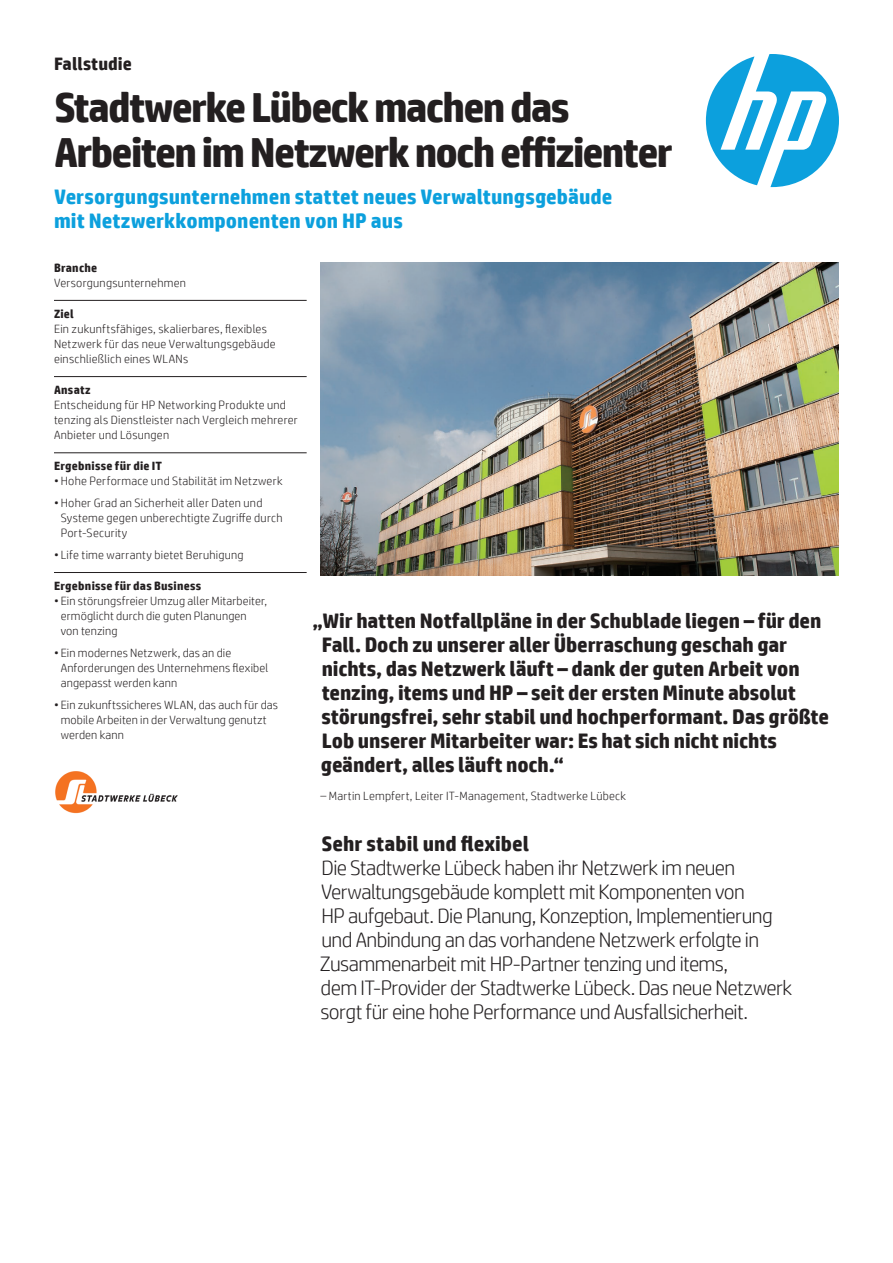
<style>
.page{position:relative;width:893px;height:1263px;background:#fff}
.page>*{position:absolute;margin:0;border:0;box-sizing:border-box;transform-origin:0 0}
.Headline_28_30{font:700 42px/45px "HP Simplified";letter-spacing:-.04em;color:#231f20}
.Intro_14_16{font:300 21px/24px "HP Simplified";letter-spacing:-.03em;color:#231f20}
.Cover_quote_14_16{font:700 21px/24px "HP Simplified";letter-spacing:-.01em;color:#231f20}
.Subhead_14_16_bold_b{font:700 21px/24px "HP Simplified";letter-spacing:.005em;color:#0ca0dd}
.Subhead_14_16_bold_b-2{font:700 21px "HP Simplified";letter-spacing:.005em;color:#231f20}
.Docment_type_12_14{font:700 18px "HP Simplified";letter-spacing:.005em;color:#231f20}
.Sidebar_body_w__rule{font:300 12px/15px "HP Simplified";letter-spacing:.02em;color:#231f20}
.Sidebar_header{font:700 12px "HP Simplified";letter-spacing:.02em;color:#231f20}
.Cover_quote_attribut{font:300 12px "HP Simplified";letter-spacing:.02em;color:#231f20}
</style>
<div class="page">
<svg style="left:706px;top:54px;width:133px;height:133px"></svg>
<img style="left:320px;top:262px;width:519px;height:314px">
<img style="left:55px;top:771px;width:123px;height:43px">
<hr style="left:54px;top:300px;width:253px;height:1px;background:#231f20">
<hr style="left:54px;top:376px;width:253px;height:1px;background:#231f20">
<hr style="left:54px;top:452px;width:253px;height:1px;background:#231f20">
<hr style="left:54px;top:572px;width:253px;height:1px;background:#231f20">
<p class="Docment_type_12_14" style="left:54px;top:53px;width:79px">Fallstudie</p>
<p class="Headline_28_30" style="left:54px;top:84px;width:620px">Stadtwerke Lübeck machen das<br>Arbeiten im Netzwerk noch effizienter</p>
<p class="Subhead_14_16_bold_b" style="left:54px;top:185px;width:560px">Versorgungsunternehmen stattet neues Verwaltungsgebäude mit Netzwerkkomponenten von HP aus</p>
<p class="Sidebar_header" style="left:54px;top:260px;width:45px">Branche</p>
<p class="Sidebar_body_w__rule" style="left:54px;top:275px;width:133px">Versorgungsunternehmen</p>
<p class="Sidebar_header" style="left:54px;top:307px;width:21px">Ziel</p>
<p class="Sidebar_body_w__rule" style="left:54px;top:321px;width:223px">Ein zukunftsfähiges, skalierbares, flexibles<br>Netzwerk für das neue Verwaltungsgebäude einschließlich eines WLANs</p>
<p class="Sidebar_header" style="left:54px;top:383px;width:38px">Ansatz</p>
<p class="Sidebar_body_w__rule" style="left:54px;top:397px;width:245px">Entscheidung für HP Networking Produkte und tenzing als Dienstleister nach Vergleich mehrerer<br>Anbieter und Lösungen</p>
<p class="Sidebar_header" style="left:54px;top:459px;width:110px">Ergebnisse für die IT</p>
<p class="Sidebar_body_w__rule" style="left:54px;top:473px;width:230px">• Hohe Performace und Stabilität im Netzwerk</p>
<p class="Sidebar_body_w__rule" style="left:61px;top:495px;width:223px;text-indent:-7px">• Hoher Grad an Sicherheit aller Daten und<br>Systeme gegen unberechtigte Zugriffe durch<br>Port-Security</p>
<p class="Sidebar_body_w__rule" style="left:54px;top:547px;width:191px">• Life time warranty bietet Beruhigung</p>
<p class="Sidebar_header" style="left:54px;top:579px;width:149px">Ergebnisse für das Business</p>
<p class="Sidebar_body_w__rule" style="left:61px;top:593px;width:208px;text-indent:-7px">• Ein störungsfreier Umzug aller Mitarbeiter, ermöglicht durch die guten Planungen von tenzing</p>
<p class="Sidebar_body_w__rule" style="left:61px;top:645px;width:209px;text-indent:-7px">• Ein modernes Netzwerk, das an die<br>Anforderungen des Unternehmens flexibel angepasst werden kann</p>
<p class="Sidebar_body_w__rule" style="left:61px;top:697px;width:219px;text-indent:-7px">• Ein zukunftssicheres WLAN, das auch für das mobile Arbeiten in der Verwaltung genutzt werden kann</p>
<p class="Cover_quote_14_16" style="left:321px;top:608px;width:510px;text-indent:-8px">„Wir hatten Notfallpläne in der Schublade liegen – für den Fall. Doch zu unserer aller Überraschung geschah gar nichts, das Netzwerk läuft – dank der guten Arbeit von tenzing, items und HP – seit der ersten Minute absolut störungsfrei, sehr stabil und hochperformant. Das größte Lob unserer Mitarbeiter war: Es hat sich nicht nichts geändert, alles läuft noch.“</p>
<p class="Cover_quote_attribut" style="left:320px;top:789px;width:307px">– Martin Lempfert, Leiter IT-Management, Stadtwerke Lübeck</p>
<p class="Subhead_14_16_bold_b-2" style="left:321px;top:831px;width:209px">Sehr stabil und flexibel</p>
<p class="Intro_14_16" style="left:320px;top:855px;width:474px">Die Stadtwerke Lübeck haben ihr Netzwerk im neuen Verwaltungsgebäude komplett mit Komponenten von<br>HP aufgebaut. Die Planung, Konzeption, Implementierung und Anbindung an das vorhandene Netzwerk erfolgte in Zusammenarbeit mit HP-Partner tenzing und items,<br>dem IT-Provider der Stadtwerke Lübeck. Das neue Netzwerk sorgt für eine hohe Performance und Ausfallsicherheit.</p>
</div>
